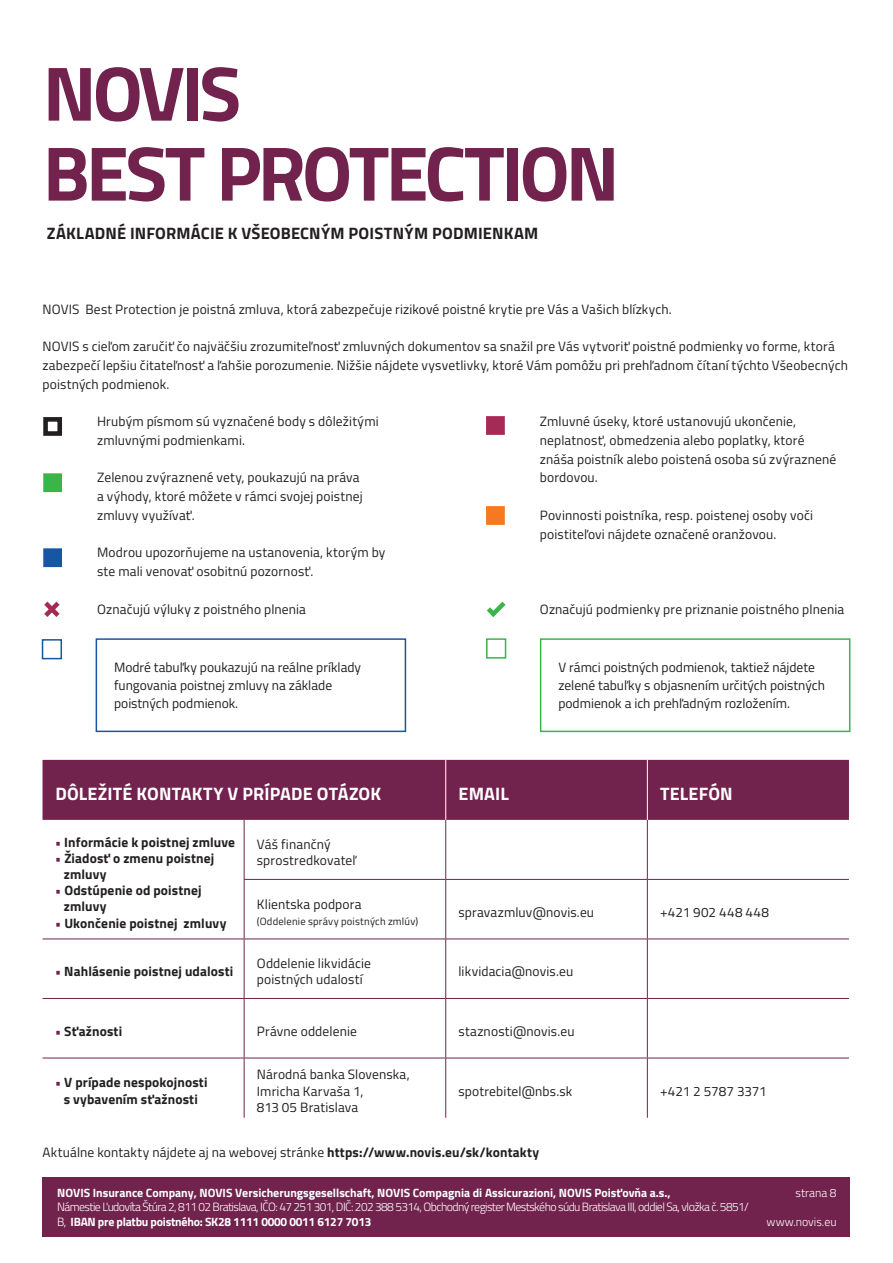
<style>
.page{position:relative;width:893px;height:1263px;background:#fff}
.page>*{position:absolute;margin:0;border:0;box-sizing:border-box;transform-origin:0 0}
.t1{font:700 77.25px/79.9px "Titillium Web";letter-spacing:-.05em;color:#71224d}
.t2{font:700 18px "Titillium Web";letter-spacing:.005em;color:#fff}
.t3{font:700 16.5px "Titillium Web";letter-spacing:.01em;color:#231f20}
.t4{font:13.5px/18.8px "Titillium Web";letter-spacing:.01em;color:#231f20}
.t5{font:700 13.5px/16.2px "Titillium Web";letter-spacing:.01em;color:#231f20}
.t6{font:13.5px "Titillium Web";letter-spacing:.03em;color:#231f20}
.t7{font:300 12px/14.4px "Titillium Web";letter-spacing:-.05em;color:#fff}
.t8{font:700 12px "Titillium Web";color:#fff}
.t9{font:300 12px "Titillium Web";color:#fff}
.t10{font:10.5px "Titillium Web";letter-spacing:.02em;color:#231f20}
.s1{color:#71224d}
.s2{font-weight:700}
</style>
<div class="page">
<div style="left:43px;top:1177px;width:807px;height:60px;background:#71224d"></div>
<div style="left:43px;top:417px;width:19px;height:19px;border:5px solid #231f20"></div>
<div style="left:43px;top:473px;width:19px;height:19px;background:#3ab54a;border:5px solid #3ab54a"></div>
<div style="left:43px;top:548px;width:19px;height:19px;background:#1855a5;border:5px solid #1855a5"></div>
<div style="left:486px;top:416px;width:19px;height:19px;background:#a52a56;border:5px solid #a52a56"></div>
<div style="left:96px;top:638px;width:310px;height:94px;border:2px solid #1855a5"></div>
<div style="left:42px;top:639px;width:20px;height:20px;border:2px solid #1855a5"></div>
<div style="left:43px;top:760px;width:806px;height:60px;background:#71224d"></div>
<hr style="left:445px;top:760px;width:1px;height:60px;background:#fff">
<hr style="left:244px;top:820px;width:1px;height:59px;background:#71224d">
<hr style="left:445px;top:820px;width:1px;height:59px;background:#71224d">
<hr style="left:647px;top:820px;width:1px;height:59px;background:#71224d">
<hr style="left:647px;top:760px;width:1px;height:60px;background:#fff">
<hr style="left:244px;top:880px;width:1px;height:58px;background:#71224d">
<hr style="left:244px;top:879px;width:202px;height:1px;background:#71224d">
<hr style="left:445px;top:880px;width:1px;height:58px;background:#71224d">
<hr style="left:446px;top:879px;width:201px;height:1px;background:#71224d">
<hr style="left:647px;top:880px;width:1px;height:58px;background:#71224d">
<hr style="left:647px;top:879px;width:202px;height:1px;background:#71224d">
<hr style="left:43px;top:938px;width:201px;height:1px;background:#71224d">
<hr style="left:244px;top:939px;width:1px;height:59px;background:#71224d">
<hr style="left:244px;top:938px;width:202px;height:1px;background:#71224d">
<hr style="left:445px;top:939px;width:1px;height:59px;background:#71224d">
<hr style="left:446px;top:938px;width:201px;height:1px;background:#71224d">
<hr style="left:647px;top:939px;width:1px;height:59px;background:#71224d">
<hr style="left:647px;top:938px;width:202px;height:1px;background:#71224d">
<hr style="left:43px;top:998px;width:201px;height:1px;background:#71224d">
<hr style="left:244px;top:999px;width:1px;height:59px;background:#71224d">
<hr style="left:244px;top:998px;width:202px;height:1px;background:#71224d">
<hr style="left:445px;top:999px;width:1px;height:59px;background:#71224d">
<hr style="left:446px;top:998px;width:201px;height:1px;background:#71224d">
<hr style="left:647px;top:999px;width:1px;height:59px;background:#71224d">
<hr style="left:647px;top:998px;width:202px;height:1px;background:#71224d">
<hr style="left:43px;top:1058px;width:201px;height:1px;background:#71224d">
<hr style="left:244px;top:1058px;width:1px;height:60px;background:#71224d">
<hr style="left:244px;top:1058px;width:202px;height:1px;background:#71224d">
<hr style="left:445px;top:1058px;width:1px;height:60px;background:#71224d">
<hr style="left:446px;top:1058px;width:201px;height:1px;background:#71224d">
<hr style="left:647px;top:1058px;width:1px;height:60px;background:#71224d">
<hr style="left:647px;top:1058px;width:202px;height:1px;background:#71224d">
<div style="left:486px;top:506px;width:19px;height:19px;background:#f47921;border:5px solid #f47921"></div>
<div style="left:540px;top:638px;width:310px;height:94px;border:2px solid #3ab54a"></div>
<div style="left:486px;top:638px;width:20px;height:21px;border:2px solid #3ab54a"></div>
<svg style="left:487px;top:602px;width:19px;height:15px"></svg>
<svg style="left:44px;top:602px;width:16px;height:15px"></svg>
<h1 class="t1" style="left:43px;top:50px;width:578px">NOVIS<br>BEST PROTECTION</h1>
<p class="t3" style="left:47px;top:220px;width:493px">ZÁKLADNÉ INFORMÁCIE K VŠEOBECNÝM POISTNÝM PODMIENKAM</p>
<p class="t4" style="left:43px;top:299px;width:631px">NOVIS Best Protection je poistná zmluva, ktorá zabezpečuje rizikové poistné krytie pre Vás a Vašich blízkych.</p>
<p class="t4" style="left:43px;top:336px;width:807px">NOVIS s cieľom zaručiť čo najväčšiu zrozumiteľnosť zmluvných dokumentov sa snažil pre Vás vytvoriť poistné podmienky vo forme, ktorá zabezpečí lepšiu čitateľnosť a ľahšie porozumenie. Nižšie nájdete vysvetlivky, ktoré Vám pomôžu pri prehľadnom čítaní týchto Všeobecných poistných podmienok.</p>
<p class="t4" style="left:97px;top:411px;width:283px">Hrubým písmom sú vyznačené body s dôležitými zmluvnými podmienkami.</p>
<p class="t4" style="left:97px;top:468px;width:267px">Zelenou zvýraznené vety, poukazujú na práva a výhody, ktoré môžete v rámci svojej poistnej zmluvy využívať.</p>
<p class="t4" style="left:97px;top:543px;width:290px">Modrou upozorňujeme na ustanovenia, ktorým by ste mali venovať osobitnú pozornosť.</p>
<p class="t4" style="left:97px;top:599px;width:210px">Označujú výluky z poistného plnenia</p>
<p class="t4" style="left:540px;top:599px;width:306px">Označujú podmienky pre priznanie poistného plnenia</p>
<p class="t4" style="left:540px;top:411px;width:298px">Zmluvné úseky, ktoré ustanovujú ukončenie, neplatnosť, obmedzenia alebo poplatky, ktoré znáša poistník alebo poistená osoba sú zvýraznené bordovou.</p>
<p class="t4" style="left:540px;top:505px;width:275px">Povinnosti poistníka, resp. poistenej osoby voči poistiteľovi nájdete označené oranžovou.</p>
<p class="t4" style="left:114px;top:658px;width:248px;line-height:18px">Modré tabuľky poukazujú na reálne príklady fungovania poistnej zmluvy na základe poistných podmienok.</p>
<p class="t4" style="left:558px;top:658px;width:268px;line-height:18px">V rámci poistných podmienok, taktiež nájdete zelené tabuľky s objasnením určitých poistných podmienok a ich prehľadným rozložením.</p>
<h2 class="t2" style="left:55px;top:780px;width:327px">DÔLEŽITÉ KONTAKTY V PRÍPADE OTÁZOK</h2>
<h2 class="t2" style="left:459px;top:780px;width:52px">EMAIL</h2>
<h2 class="t2" style="left:660px;top:780px;width:74px">TELEFÓN</h2>
<p class="t5" style="left:55px;top:833px;width:181px"><span class="s1">•</span> Informácie k poistnej zmluve</p>
<p class="t5" style="left:64px;top:849px;width:152px;text-indent:-9px"><span class="s1">•</span> Žiadosť o zmenu poistnej zmluvy</p>
<p class="t5" style="left:64px;top:882px;width:139px;text-indent:-9px"><span class="s1">•</span> Odstúpenie od poistnej zmluvy</p>
<p class="t5" style="left:55px;top:914px;width:173px"><span class="s1">•</span> Ukončenie poistnej zmluvy</p>
<p class="t4" style="left:257px;top:836px;width:101px;line-height:16.2px">Váš finančný sprostredkovateľ</p>
<p class="t4" style="left:257px;top:894px;width:106px">Klientska podpora</p>
<p class="t10" style="left:257px;top:914px;width:163px">(Oddelenie správy poistných zmlúv)</p>
<p class="t4" style="left:458px;top:902px;width:137px">spravazmluv@novis.eu</p>
<p class="t6" style="left:660px;top:902px;width:111px">+421 902 448 448</p>
<p class="t5" style="left:55px;top:963px;width:180px"><span class="s1">•</span> Nahlásenie poistnej udalosti</p>
<p class="t4" style="left:257px;top:955px;width:116px;line-height:16.2px">Oddelenie likvidácie poistných udalostí</p>
<p class="t4" style="left:458px;top:961px;width:116px">likvidacia@novis.eu</p>
<p class="t5" style="left:55px;top:1022px;width:69px"><span class="s1">•</span> Sťažnosti</p>
<p class="t4" style="left:257px;top:1021px;width:102px">Právne oddelenie</p>
<p class="t4" style="left:458px;top:1021px;width:118px">staznosti@novis.eu</p>
<p class="t5" style="left:55px;top:1074px;width:154px;text-align:center"><span class="s1">•</span> V prípade nespokojnosti s vybavením sťažnosti</p>
<p class="t4" style="left:257px;top:1066px;width:154px;line-height:16.2px">Národná banka Slovenska,<br>Imricha Karvaša 1,<br>813 05 Bratislava</p>
<p class="t4" style="left:458px;top:1081px;width:115px">spotrebitel@nbs.sk</p>
<p class="t4" style="left:660px;top:1081px;width:108px">+421 2 5787 3371</p>
<p class="t4" style="left:43px;top:1143px;width:498px">Aktuálne kontakty nájdete aj na webovej stránke <span class="s2">https://www.novis.eu/sk/kontakty</span></p>
<p class="t8" style="left:57px;top:1183px;width:615px">NOVIS Insurance Company, NOVIS Versicherungsgesellschaft, NOVIS Compagnia di Assicurazioni, NOVIS Poisťovňa a.s.,</p>
<p class="t7" style="left:57px;top:1199px;width:693px">Námestie Ľudovíta Štúra 2, 811 02 Bratislava, IČO: 47 251 301, DIČ: 202 388 5314, Obchodný register Mestského súdu Bratislava III, oddiel Sa, vložka č. 5851/<br>B, <span class="s2">IBAN pre platbu poistného: SK28 1111 0000 0011 6127 7013</span></p>
<p class="t7" style="left:795px;top:1185px;width:43px">strana 8</p>
<p class="t9" style="left:767px;top:1213px;width:71px">www.novis.eu</p>
</div>
